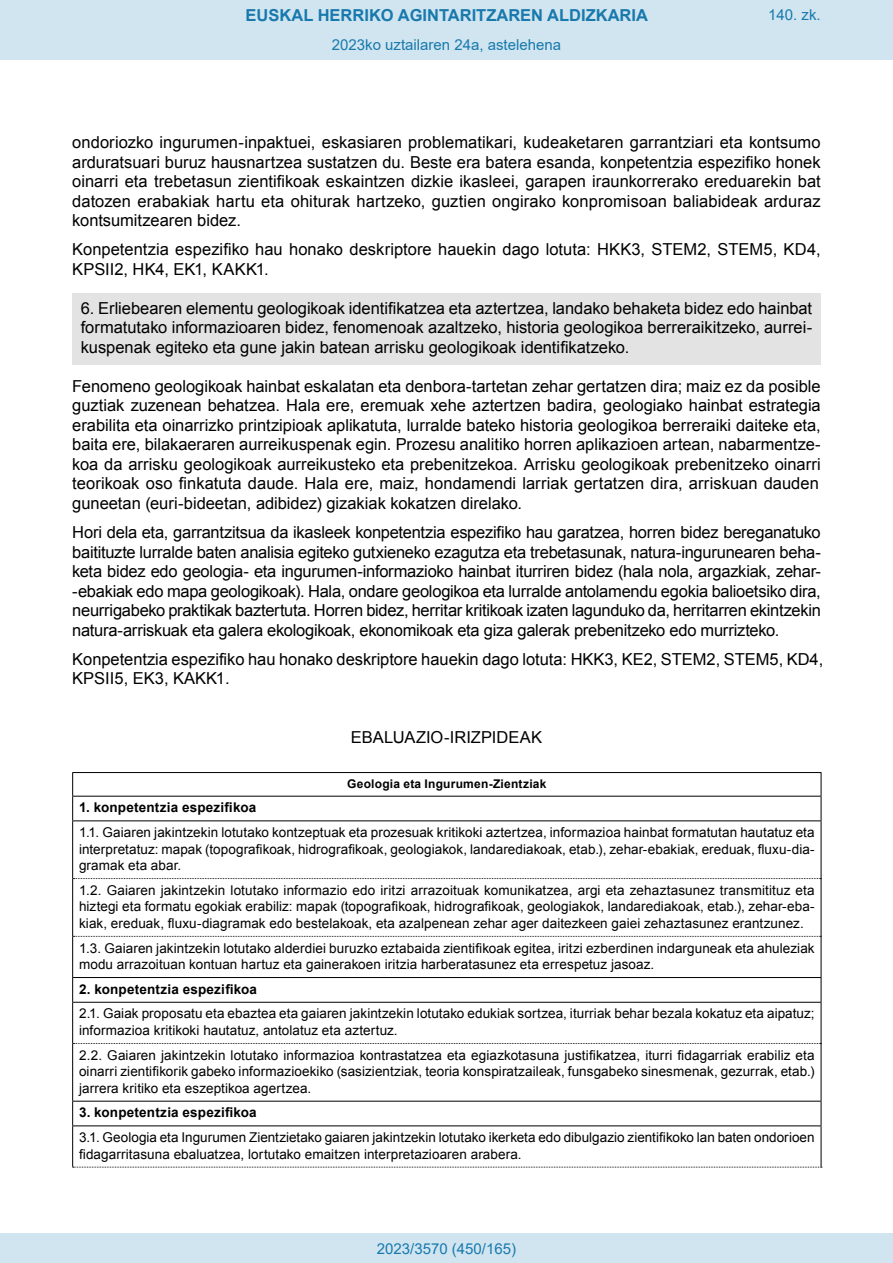
<style>
.page{position:relative;width:893px;height:1263px;background:#fff}
.page>*{position:absolute;margin:0;border:0;box-sizing:border-box;transform-origin:0 0}
.t1{font:16.5px/19.5px "Arial";letter-spacing:-.005em;color:#000;text-align:justify}
.t2{font:700 16.5px "Arial";color:#1879ad}
.Paginacion_Centro{font:15px "Arial";color:#1879ad}
.t3{font:13.5px/16.5px "Arial";letter-spacing:.005em;color:#000}
.t4{font:700 12px "Arial";letter-spacing:.015em;color:#000}
.s1{font-weight:700}
</style>
<div class="page">
<div style="left:72px;top:293px;width:749px;height:72px;background:#e3e3e3"></div>
<hr style="left:72px;top:796px;width:749px;height:1px;background:#000">
<svg style="left:73px;top:878px;width:748px;height:1px"></svg>
<svg style="left:73px;top:936px;width:748px;height:1px"></svg>
<svg style="left:73px;top:1043px;width:748px;height:1px"></svg>
<svg style="left:73px;top:1167px;width:749px;height:1px"></svg>
<hr style="left:72px;top:820px;width:749px;height:1px;background:#000">
<hr style="left:72px;top:821px;width:1px;height:57px;background:#000">
<hr style="left:821px;top:821px;width:1px;height:57px;background:#000">
<hr style="left:72px;top:878px;width:1px;height:58px;background:#000">
<hr style="left:821px;top:878px;width:1px;height:58px;background:#000">
<hr style="left:72px;top:936px;width:1px;height:41px;background:#000">
<hr style="left:821px;top:936px;width:1px;height:41px;background:#000">
<hr style="left:72px;top:1002px;width:1px;height:41px;background:#000">
<hr style="left:821px;top:1002px;width:1px;height:41px;background:#000">
<hr style="left:72px;top:1043px;width:1px;height:58px;background:#000">
<hr style="left:821px;top:1043px;width:1px;height:58px;background:#000">
<hr style="left:72px;top:772px;width:749px;height:1px;background:#000">
<svg style="left:72px;top:773px;width:1px;height:47px"></svg>
<svg style="left:821px;top:773px;width:1px;height:47px"></svg>
<hr style="left:72px;top:1126px;width:1px;height:41px;background:#000">
<hr style="left:821px;top:1126px;width:1px;height:41px;background:#000">
<hr style="left:72px;top:977px;width:749px;height:1px;background:#000">
<svg style="left:72px;top:978px;width:1px;height:24px"></svg>
<svg style="left:821px;top:978px;width:1px;height:24px"></svg>
<hr style="left:72px;top:1002px;width:749px;height:1px;background:#000">
<hr style="left:72px;top:1101px;width:749px;height:1px;background:#000">
<svg style="left:72px;top:1101px;width:1px;height:24px"></svg>
<svg style="left:821px;top:1101px;width:1px;height:24px"></svg>
<hr style="left:72px;top:1125px;width:749px;height:1px;background:#000">
<div style="left:0;top:0;width:893px;height:60px;background:#d0e5f0"></div>
<div style="left:0;top:1233px;width:893px;height:30px;background:#d0e5f0"></div>
<p class="t2" style="left:246px;top:3px;width:404px">EUSKAL HERRIKO AGINTARITZAREN ALDIZKARIA</p>
<p class="Paginacion_Centro" style="left:768px;top:5px;width:54px">140. zk.</p>
<p class="Paginacion_Centro" style="left:332px;top:35px;width:231px">2023ko uztailaren 24a, astelehena</p>
<p class="t1" style="left:72px;top:133px;width:750px">ondoriozko ingurumen-inpaktuei, eskasiaren problematikari, kudeaketaren garrantziari eta kontsumo arduratsuari buruz hausnartzea sustatzen du. Beste era batera esanda, konpetentzia espezifiko honek oinarri eta trebetasun zientifikoak eskaintzen dizkie ikasleei, garapen iraunkorrerako ereduarekin bat datozen erabakiak hartu eta ohiturak hartzeko, guztien ongirako konpromisoan baliabideak arduraz kontsumitzearen bidez.</p>
<p class="t1" style="left:72px;top:240px;width:750px">Konpetentzia espezifiko hau honako deskriptore hauekin dago lotuta: HKK3, STEM2, STEM5, KD4,<br>KPSII2, HK4, EK1, KAKK1.</p>
<p class="t1" style="left:81px;top:298px;width:733px">6. Erliebearen elementu geologikoak identifikatzea eta aztertzea, landako behaketa bidez edo hainbat formatutako informazioaren bidez, fenomenoak azaltzeko, historia geologikoa berreraikitzeko, aurrei&shy;kuspenak egiteko eta gune jakin batean arrisku geologikoak identifikatzeko.</p>
<p class="t1" style="left:72px;top:376px;width:750px">Fenomeno geologikoak hainbat eskalatan eta denbora-tartetan zehar gertatzen dira; maiz ez da posible guztiak zuzenean behatzea. Hala ere, eremuak xehe aztertzen badira, geologiako hainbat estrategia erabilita eta oinarrizko printzipioak aplikatuta, lurralde bateko historia geologikoa berreraiki daiteke eta, baita ere, bilakaeraren aurreikuspenak egin. Prozesu analitiko horren aplikazioen artean, nabarmentze&shy;koa da arrisku geologikoak aurreikusteko eta prebenitzekoa. Arrisku geologikoak prebenitzeko oinarri teorikoak oso finkatuta daude. Hala ere, maiz, hondamendi larriak gertatzen dira, arriskuan dauden guneetan (euri-bideetan, adibidez) gizakiak kokatzen direlako.</p>
<p class="t1" style="left:72px;top:523px;width:750px">Hori dela eta, garrantzitsua da ikasleek konpetentzia espezifiko hau garatzea, horren bidez bereganatuko baitituzte lurralde baten analisia egiteko gutxieneko ezagutza eta trebetasunak, natura-ingurunearen beha&shy;keta bidez edo geologia- eta ingurumen-informazioko hainbat iturriren bidez (hala nola, argazkiak, zehar--ebakiak edo mapa geologikoak). Hala, ondare geologikoa eta lurralde antolamendu egokia balioetsiko dira, neurrigabeko praktikak baztertuta. Horren bidez, herritar kritikoak izaten lagunduko da, herritarren ekintzekin natura-arriskuak eta galera ekologikoak, ekonomikoak eta giza galerak prebenitzeko edo murrizteko.</p>
<p class="t1" style="left:72px;top:650px;width:752px">Konpetentzia espezifiko hau honako deskriptore hauekin dago lotuta: HKK3, KE2, STEM2, STEM5, KD4,<br>KPSII5, EK3, KAKK1.</p>
<p class="t1" style="left:351px;top:727px;width:193px">EBALUAZIO-IRIZPIDEAK</p>
<p class="t4" style="left:347px;top:775px;width:201px">Geologia eta Ingurumen-Zientziak</p>
<p class="t3" style="left:79px;top:795px;width:737px;line-height:24.8px"><span class="s1">1. konpetentzia espezifikoa<br></span>1.1. Gaiaren jakintzekin lotutako kontzeptuak eta prozesuak kritikoki aztertzea, informazioa hainbat formatutan hautatuz eta</p>
<p class="t3" style="left:79px;top:841px;width:737px">interpretatuz: mapak (topografikoak, hidrografikoak, geologiakok, landarediakoak, etab.), zehar-ebakiak, ereduak, fluxu-dia&shy;gramak eta abar.</p>
<p class="t3" style="left:79px;top:882px;width:737px;text-align:justify">1.2. Gaiaren jakintzekin lotutako informazio edo iritzi arrazoituak komunikatzea, argi eta zehaztasunez transmitituz eta hiztegi eta formatu egokiak erabiliz: mapak (topografikoak, hidrografikoak, geologiakok, landarediakoak, etab.), zehar-eba&shy;kiak, ereduak, fluxu-diagramak edo bestelakoak, eta azalpenean zehar ager daitezkeen gaiei zehaztasunez erantzunez.</p>
<p class="t3" style="left:79px;top:940px;width:737px">1.3. Gaiaren jakintzekin lotutako alderdiei buruzko eztabaida zientifikoak egitea, iritzi ezberdinen indarguneak eta ahuleziak modu arrazoituan kontuan hartuz eta gainerakoen iritzia harberatasunez eta errespetuz jasoaz.</p>
<p class="t3" style="left:79px;top:977px;width:737px;line-height:24.8px"><span class="s1">2. konpetentzia espezifikoa<br></span>2.1. Gaiak proposatu eta ebaztea eta gaiaren jakintzekin lotutako edukiak sortzea, iturriak behar bezala kokatuz eta aipatuz;</p>
<p class="t3" style="left:79px;top:1018px;width:737px;line-height:24.8px">informazioa kritikoki hautatuz, antolatuz eta aztertuz.<br>2.2. Gaiaren jakintzekin lotutako informazioa kontrastatzea eta egiazkotasuna justifikatzea, iturri fidagarriak erabiliz eta</p>
<p class="t3" style="left:79px;top:1063px;width:737px">oinarri zientifikorik gabeko informazioekiko (sasizientziak, teoria konspiratzaileak, funsgabeko sinesmenak, gezurrak, etab.) jarrera kritiko eta eszeptikoa agertzea.</p>
<p class="t3" style="left:79px;top:1100px;width:737px;line-height:24.8px"><span class="s1">3. konpetentzia espezifikoa<br></span>3.1. Geologia eta Ingurumen Zientzietako gaiaren jakintzekin lotutako ikerketa edo dibulgazio zientifikoko lan baten ondorioen</p>
<p class="t3" style="left:79px;top:1146px;width:444px">fidagarritasuna ebaluatzea, lortutako emaitzen interpretazioaren arabera.</p>
<p class="Paginacion_Centro" style="left:377px;top:1238px;width:141px">2023/3570 (450/165)</p>
</div>
